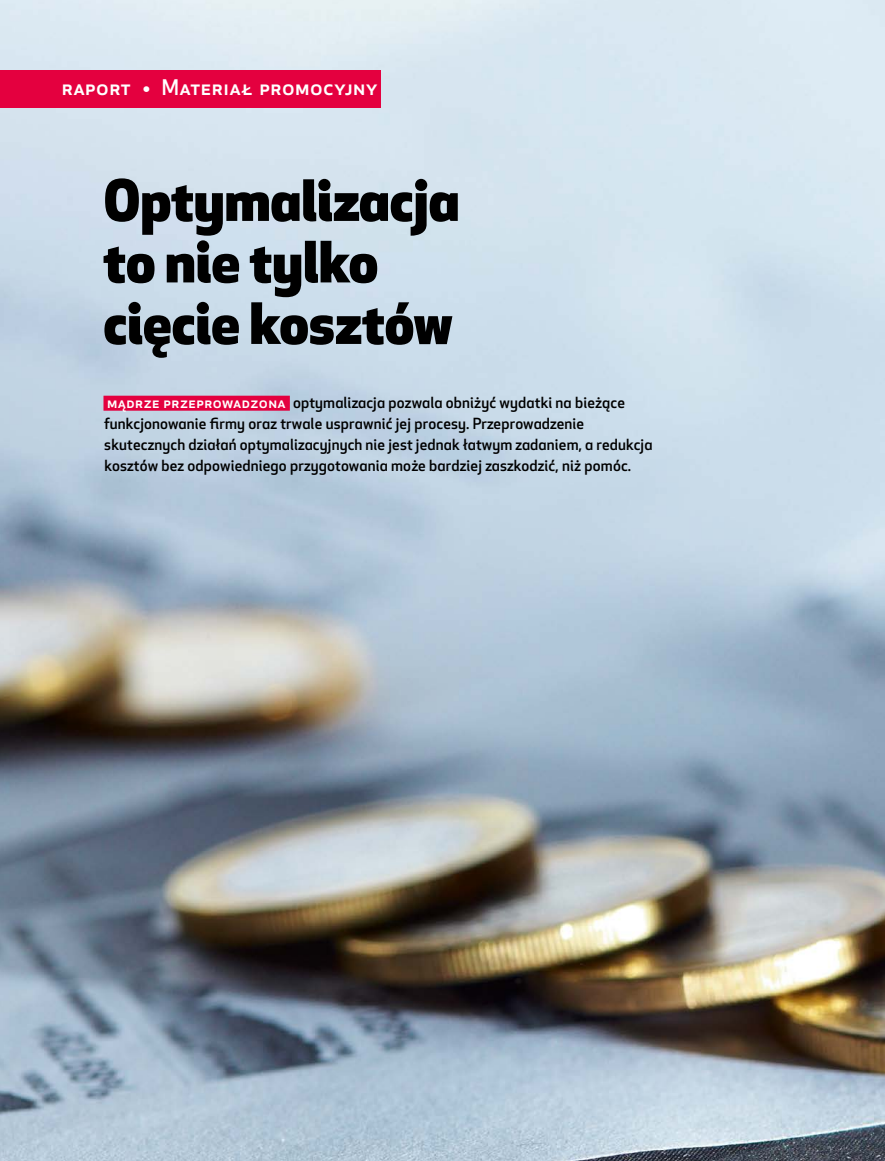
<style>
.page{position:relative;width:885px;height:1161px;background:#fff}
.page>*{position:absolute;margin:0;border:0;box-sizing:border-box;transform-origin:0 0}
.t1{font:800 55.5px/61.5px "Apex New";color:#000}
.t2{font:500 21px "Apex New";letter-spacing:.02em;color:#fff}
.t3{font:500 15px/21px "Apex New";letter-spacing:.01em;color:#000}
.s1{color:#fff}
</style>
<div class="page">
<img style="left:0;top:0;width:884px;height:1161px">
<div style="left:103px;top:396px;width:187px;height:15px;background:#e4003f"></div>
<div style="left:0;top:70px;width:380px;height:38px;background:#e4003f"></div>
<h2 class="t2" style="left:162px;top:73px;width:217px">Materiał promocyjny</h2>
<h2 class="t2" style="left:62px;top:73px;width:315px">raport • materiał promocyjny</h2>
<h1 class="t1" style="left:103px;top:168px;width:357px">Optymalizacja to nie tylko cięcie kosztów</h1>
<p class="t3" style="left:104px;top:391px;width:550px"><span class="s1">Mądrze przeprowadzona</span> optymalizacja pozwala obniżyć wydatki na bieżące funkcjonowanie firmy oraz trwale usprawnić jej procesy. Przeprowadzenie skutecznych działań optymalizacyjnych nie jest jednak łatwym zadaniem, a redukcja kosztów bez odpowiedniego przygotowania może bardziej zaszkodzić, niż pomóc.</p>
</div>
